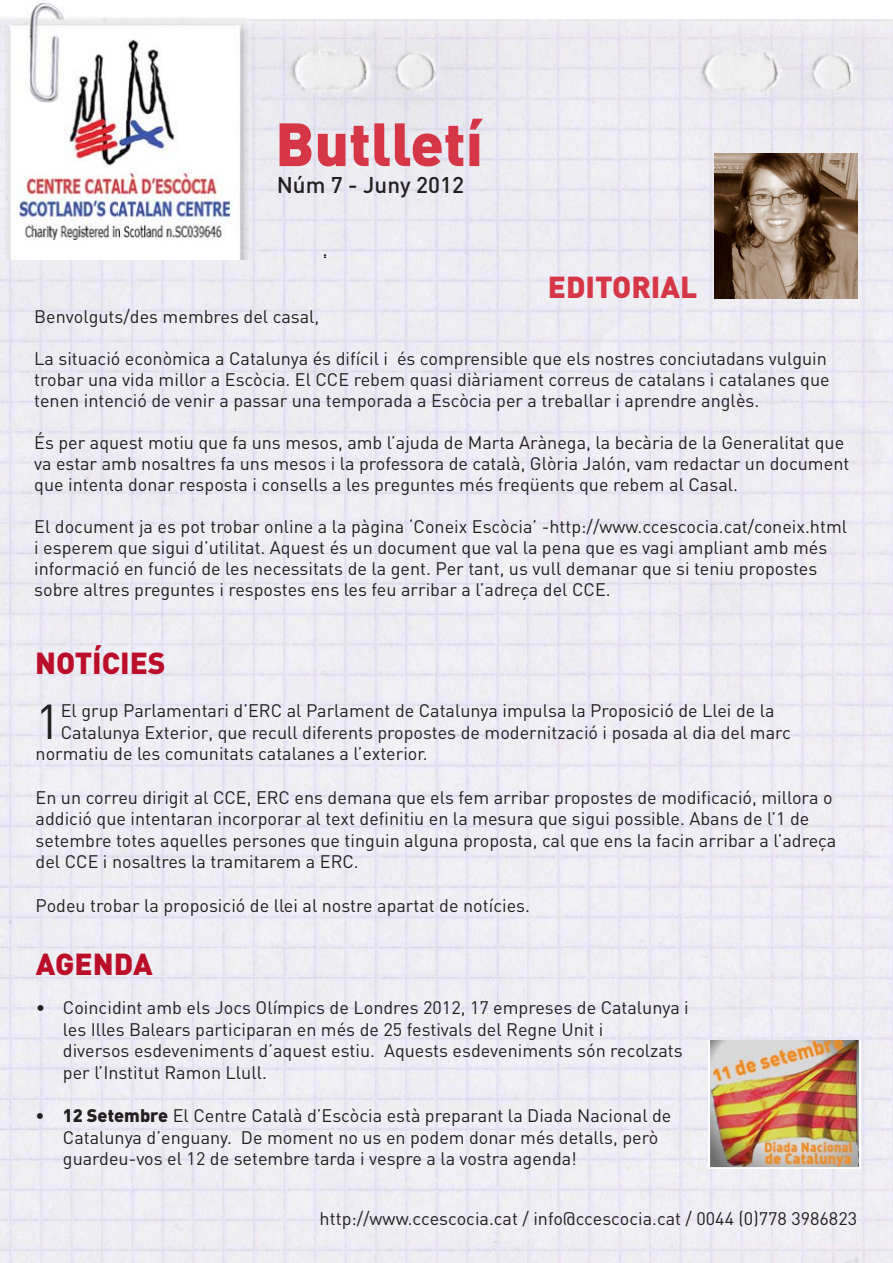
<style>
.page{position:relative;width:893px;height:1263px;background:#fff}
.page>*{position:absolute;margin:0;border:0;box-sizing:border-box;transform-origin:0 0}
.Título{font:900 60px "DIN";color:#d53746}
.Título-2{font:48.3px "DIN";color:#231f20}
.Título-3{font:900 30px "DIN";color:#ba0e29}
.Título-4{font:900 30px "DIN";color:#d53746}
.Título-5{font:500 22.5px "DIN";color:#231f20}
.Título-6{font:18px/21.6px "DIN";color:#231f20}
.Texto{font:18px/21px "DIN";color:#231f20}
.s1{font-weight:900}
</style>
<div class="page">
<img style="left:0;top:20px;width:893px;height:1243px">
<img style="left:0;top:3px;width:248px;height:256px">
<img style="left:714px;top:153px;width:143px;height:146px">
<img style="left:708px;top:1040px;width:153px;height:128px">
<p class="Título" style="left:275px;top:105px;width:209px">Butlletí</p>
<p class="Título-5" style="left:277px;top:171px;width:189px">Núm 7 - Juny 2012</p>
<p class="Título-4" style="left:548px;top:268px;width:151px">EDITORIAL</p>
<p class="Texto" style="left:34px;top:305px;width:287px">Benvolguts/des membres del casal,</p>
<p class="Texto" style="left:34px;top:347px;width:797px">La situació econòmica a Catalunya és difícil i és comprensible que els nostres conciutadans vulguin trobar una vida millor a Escòcia. El CCE rebem quasi diàriament correus de catalans i catalanes que tenen intenció de venir a passar una temporada a Escòcia per a treballar i aprendre anglès.</p>
<p class="Texto" style="left:34px;top:431px;width:817px">És per aquest motiu que fa uns mesos, amb l’ajuda de Marta Arànega, la becària de la Generalitat que va estar amb nosaltres fa uns mesos i la professora de català, Glòria Jalón, vam redactar un document que intenta donar resposta i consells a les preguntes més freqüents que rebem al Casal.</p>
<p class="Texto" style="left:34px;top:515px;width:814px">El document ja es pot trobar online a la pàgina ‘Coneix Escòcia’ -http://www.ccescocia.cat/coneix.html i esperem que sigui d’utilitat. Aquest és un document que val la pena que es vagi ampliant amb més informació en funció de les necessitats de la gent. Per tant, us vull demanar que si teniu propostes sobre altres preguntes i respostes ens les feu arribar a l’adreça del CCE.</p>
<p class="Título-3" style="left:35px;top:643px;width:132px">NOTÍCIES</p>
<p class="Título-2" style="left:36px;top:690px;width:27px">1</p>
<p class="Título-6" style="left:61px;top:699px;width:715px">El grup Parlamentari d’ERC al Parlament de Catalunya impulsa la Proposició de Llei de la</p>
<p class="Título-6" style="left:61px;top:721px;width:732px">Catalunya Exterior, que recull diferents propostes de modernització i posada al dia del marc</p>
<p class="Título-6" style="left:36px;top:743px;width:394px">normatiu de les comunitats catalanes a l’exterior.</p>
<p class="Título-6" style="left:36px;top:786px;width:802px">En un correu dirigit al CCE, ERC ens demana que els fem arribar propostes de modificació, millora o addició que intentaran incorporar al text definitiu en la mesura que sigui possible. Abans de l’1 de setembre totes aquelles persones que tinguin alguna proposta, cal que ens la facin arribar a l’adreça del CCE i nosaltres la tramitarem a ERC.</p>
<p class="Título-6" style="left:36px;top:894px;width:496px">Podeu trobar la proposició de llei al nostre apartat de notícies.</p>
<p class="Título-3" style="left:36px;top:944px;width:118px">AGENDA</p>
<p class="Título-6" style="left:63px;top:996px;width:627px;text-indent:-27px">• Coincidint amb els Jocs Olímpics de Londres 2012, 17 empreses de Catalunya i les Illes Balears participaran en més de 25 festivals del Regne Unit i<br>diversos esdeveniments d’aquest estiu. Aquests esdeveniments són recolzats per l’Institut Ramon Llull.</p>
<p class="Título-6" style="left:63px;top:1104px;width:610px;text-indent:-27px"><span class="s1">• 12 Setembre</span> El Centre Català d’Escòcia està preparant la Diada Nacional de<br>Catalunya d’enguany. De moment no us en podem donar més detalls, però guardeu-vos el 12 de setembre tarda i vespre a la vostra agenda!</p>
<p class="Título-6" style="left:320px;top:1207px;width:539px">http://www.ccescocia.cat / info@ccescocia.cat / 0044 (0)778 3986823</p>
</div>
